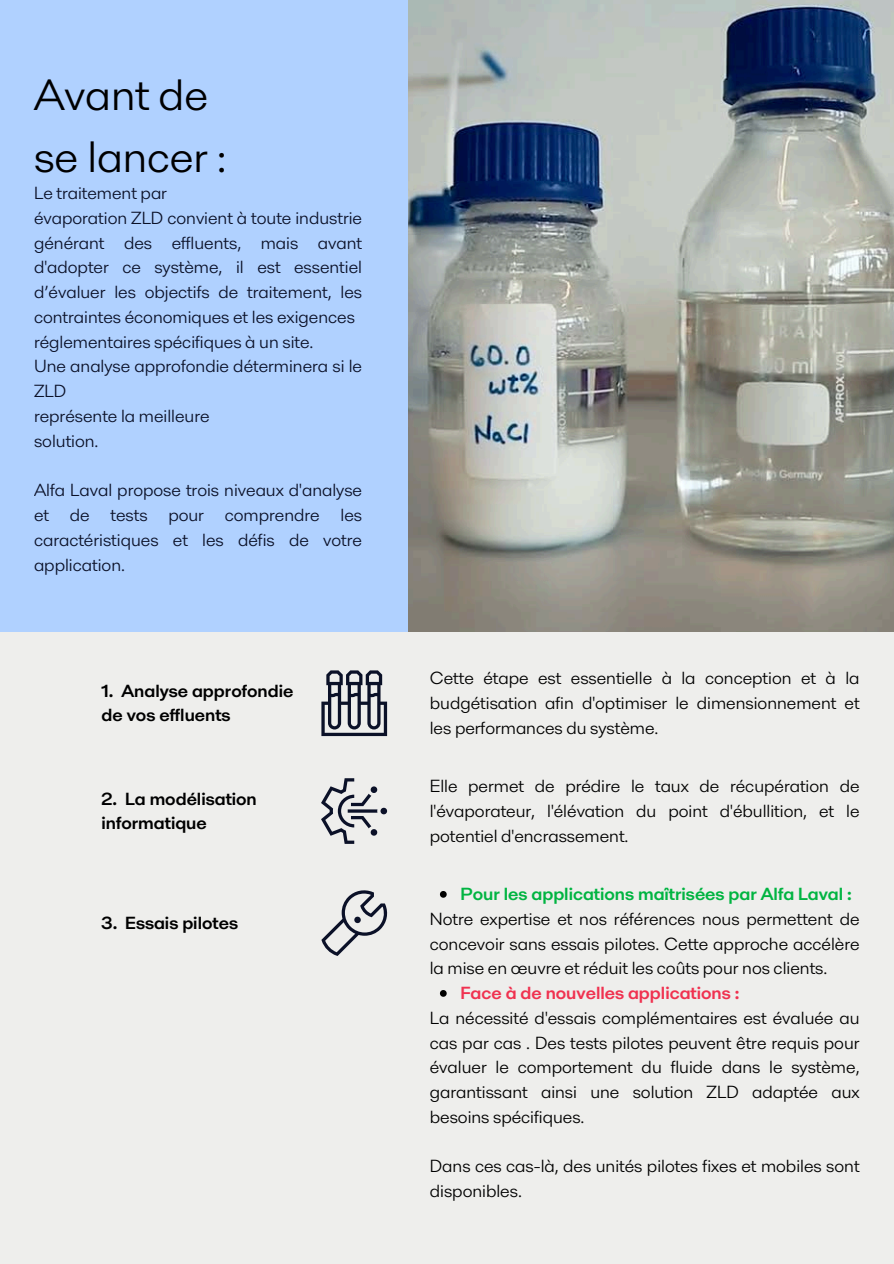
<style>
.page{position:relative;width:894px;height:1264px;background:#fff}
.page>*{position:absolute;margin:0;border:0;box-sizing:border-box;transform-origin:0 0}
.t1{font:45px/61.8px "Alfa Laval";color:#000}
.t2{font:18px/24.8px "Alfa Laval";color:#000;text-align:justify}
.t3{font:18px/24.8px "Alfa Laval";color:#0b1128;text-align:justify}
.t4{font:700 18px/24.8px "Alfa Laval";color:#000}
.t5{font:700 18px "Alfa Laval";color:#00b441}
.t6{font:700 18px "Alfa Laval";color:#f03250}
</style>
<div class="page">
<div style="left:0;top:0;width:893px;height:1263px;background:#eeeeec"></div>
<div style="left:0;top:0;width:408px;height:631px;background:#b0d1ff"></div>
<svg style="left:321px;top:670px;width:66px;height:66px"></svg>
<svg style="left:321px;top:778px;width:66px;height:65px"></svg>
<svg style="left:321px;top:890px;width:67px;height:66px"></svg>
<img style="left:408px;top:0;width:485px;height:632px">
<svg style="left:440px;top:891px;width:6px;height:6px"></svg>
<svg style="left:440px;top:990px;width:6px;height:6px"></svg>
<p class="t1" style="left:34px;top:63px;width:194px">Avant de se lancer :</p>
<h1 class="t3" style="left:34px;top:180px;width:134px">Le traitement par</h1>
<p class="t3" style="left:34px;top:205px;width:329px">évaporation ZLD convient à toute industrie générant des effluents, mais avant d'adopter ce système, il est essentiel d’évaluer les objectifs de traitement, les contraintes économiques et les exigences</p>
<p class="t3" style="left:34px;top:329px;width:281px">réglementaires spécifiques à un site.</p>
<p class="t3" style="left:34px;top:354px;width:329px">Une analyse approfondie déterminera si le<br>ZLD</p>
<p class="t3" style="left:34px;top:403px;width:177px">représente la meilleure</p>
<p class="t3" style="left:34px;top:428px;width:66px">solution.</p>
<p class="t3" style="left:34px;top:477px;width:329px">Alfa Laval propose trois niveaux d'analyse et de tests pour comprendre les caractéristiques et les défis de votre application.</p>
<p class="t4" style="left:101px;top:678px;width:193px">1. Analyse approfondie de vos effluents</p>
<p class="t4" style="left:101px;top:785px;width:157px">2. La modélisation informatique</p>
<p class="t4" style="left:101px;top:910px;width:138px">3. Essais pilotes</p>
<p class="t2" style="left:429px;top:665px;width:431px">Cette étape est essentielle à la conception et à la budgétisation afin d'optimiser le dimensionnement et les performances du système.</p>
<h2 class="t2" style="left:429px;top:773px;width:431px">Elle permet de prédire le taux de récupération de l'évaporateur, l'élévation du point d'ébullition, et le potentiel d'encrassement.</h2>
<h2 class="t5" style="left:460px;top:881px;width:393px">Pour les applications maîtrisées par Alfa Laval :</h2>
<p class="t2" style="left:429px;top:906px;width:431px">Notre expertise et nos références nous permettent de concevoir sans essais pilotes. Cette approche accélère la mise en œuvre et réduit les coûts pour nos clients.</p>
<p class="t6" style="left:460px;top:980px;width:280px">Face à de nouvelles applications :</p>
<h2 class="t2" style="left:429px;top:1005px;width:431px">La nécessité d'essais complémentaires est évaluée au cas par cas . Des tests pilotes peuvent être requis pour évaluer le comportement du fluide dans le système, garantissant ainsi une solution ZLD adaptée aux besoins spécifiques.</h2>
<p class="t2" style="left:429px;top:1153px;width:431px">Dans ces cas-là, des unités pilotes fixes et mobiles sont disponibles.</p>
</div>
